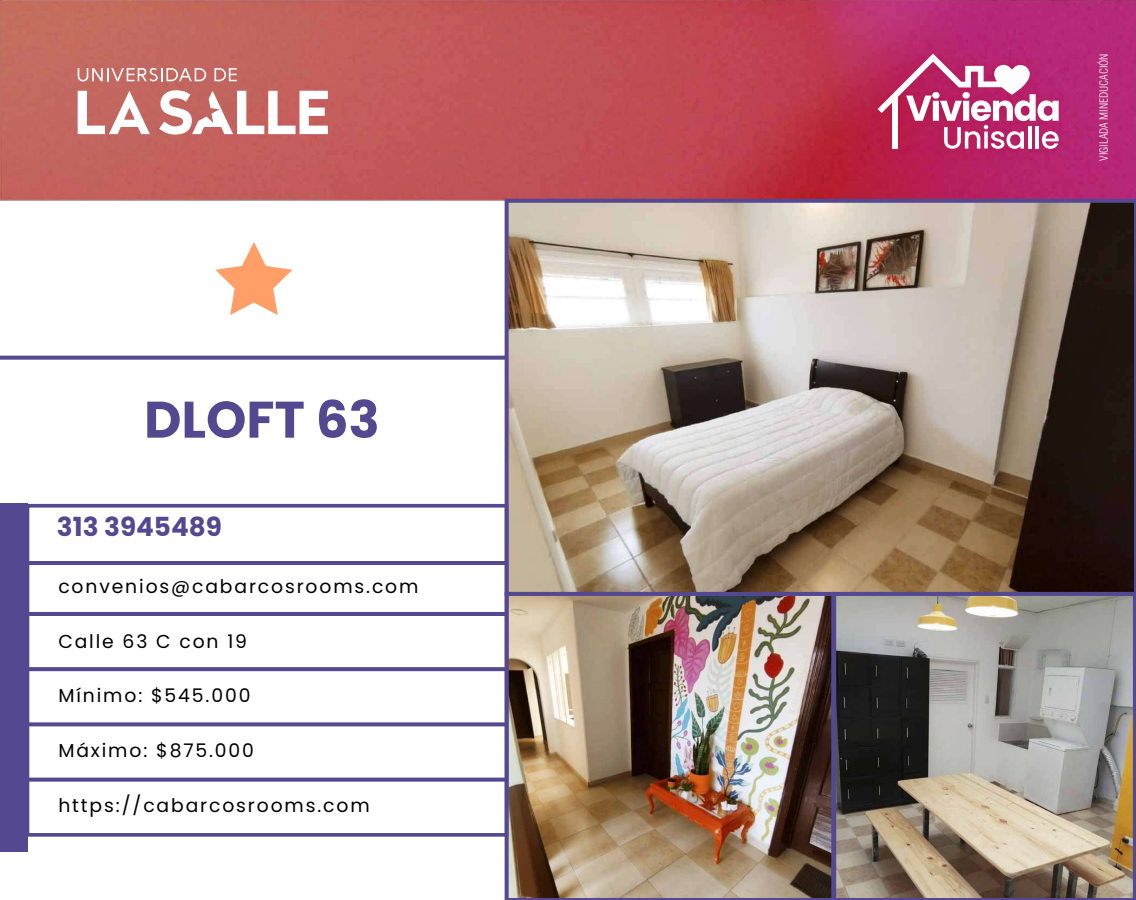
<style>
.page{position:relative;width:1136px;height:900px;background:#fff}
.page>*{position:absolute;margin:0;border:0;box-sizing:border-box;transform-origin:0 0}
.t1{font:700 51.38px "Poppins";color:#544991}
.t2{font:700 26.25px "Poppins";color:#544991}
.t3{font:18.75px "Poppins";letter-spacing:.1em;color:#000}
.t4{font:300 condensed 11.02px "Helvetica LT Std";color:#fff}
</style>
<div class="page">
<svg style="left:215px;top:242px;width:77px;height:73px"></svg>
<img style="left:0;top:0;width:1136px;height:201px">
<img style="left:859px;top:36px;width:217px;height:131px">
<svg style="left:877px;top:54px;width:181px;height:95px"></svg>
<svg style="left:78px;top:91px;width:72px;height:43px"></svg>
<svg style="left:159px;top:90px;width:169px;height:45px"></svg>
<svg style="left:78px;top:68px;width:128px;height:13px"></svg>
<svg style="left:214px;top:68px;width:23px;height:13px"></svg>
<svg style="left:504px;top:199px;width:632px;height:393px;background:#9d8e80"></svg>
<img style="left:504px;top:592px;width:328px;height:308px">
<svg style="left:832px;top:592px;width:304px;height:308px;background:#8f8880"></svg>
<hr style="left:27px;top:561px;width:481px;height:4px;background:#544991">
<hr style="left:27px;top:612px;width:481px;height:4px;background:#544991">
<svg style="left:31px;top:667px;width:472px;height:4px;background:#5a4f94"></svg>
<svg style="left:31px;top:722px;width:472px;height:4px;background:#645a9b"></svg>
<svg style="left:31px;top:778px;width:472px;height:4px;background:#63599b"></svg>
<svg style="left:0;top:356px;width:508px;height:4px;background:#62589a"></svg>
<div style="left:26px;top:504px;width:482px;height:333px;border:4px solid #544991"></div>
<div style="left:0;top:504px;width:27px;height:348px;background:#544991"></div>
<h1 class="t1" style="left:144px;top:390px;width:237px">DLOFT 63</h1>
<h2 class="t2" style="left:57px;top:512px;width:166px">313 3945489</h2>
<p class="t3" style="left:58px;top:575px;width:361px">convenios@cabarcosrooms.com</p>
<p class="t3" style="left:58px;top:630px;width:190px">Calle 63 C con 19</p>
<p class="t3" style="left:58px;top:685px;width:194px">Mínimo: $545.000</p>
<p class="t3" style="left:58px;top:740px;width:197px">Máximo: $875.000</p>
<p class="t3" style="left:58px;top:794px;width:313px">https://cabarcosrooms.com</p>
<p class="t4" style="left:1096px;top:161px;width:109px;rotate:-90deg">VIGILADA MINEDUCACIÓN</p>
</div>
